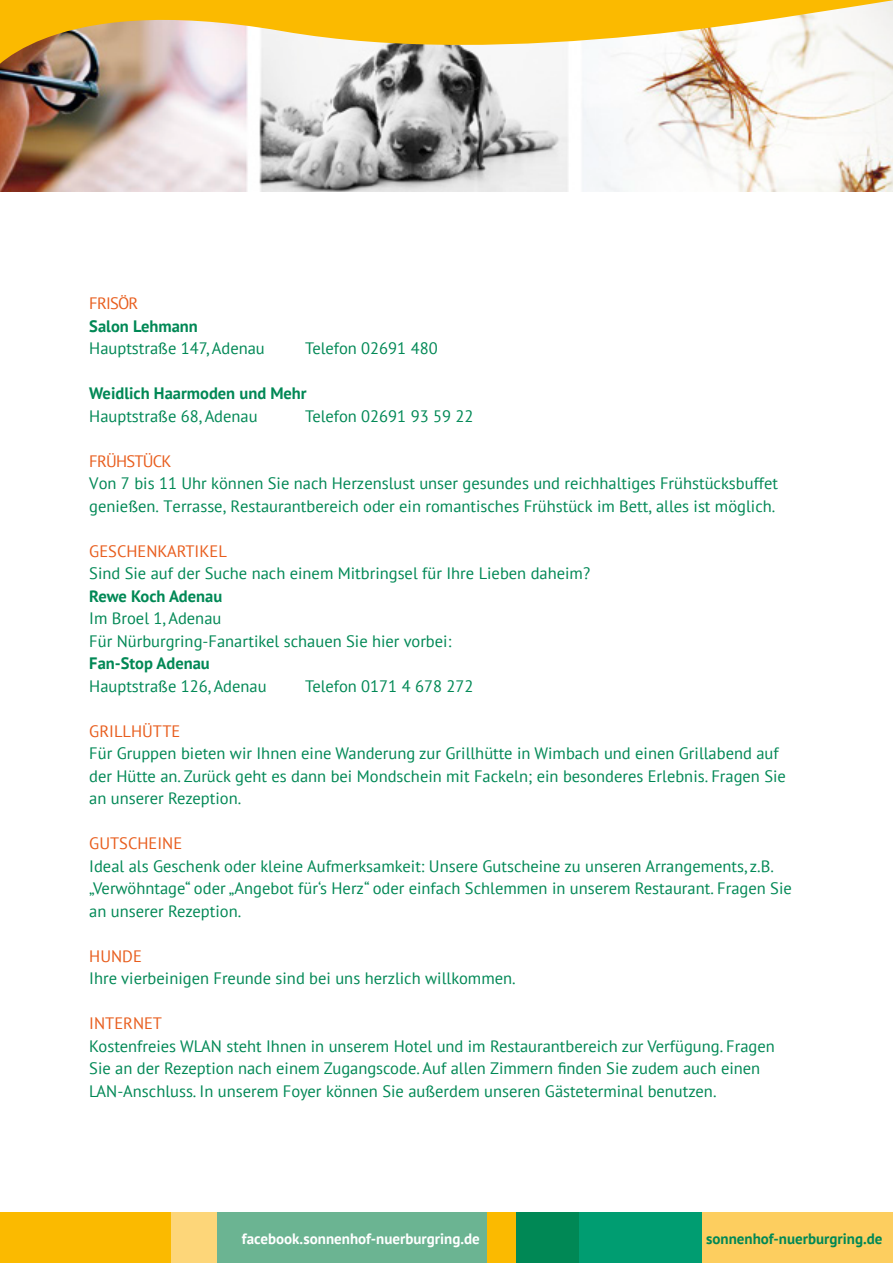
<style>
.page{position:relative;width:893px;height:1263px;background:#fff}
.page>*{position:absolute;margin:0;border:0;box-sizing:border-box;transform-origin:0 0}
.t1{font:16.5px/22.5px "PT Sans";color:#085}
.t2{font:700 16.5px "PT Sans";color:#085}
.t3{font:16.5px "PT Sans";color:#e85d1d}
.t4{font:16.5px "PT Sans";letter-spacing:-.045em;color:#e85d1d}
.t5{font:700 15px "PT Sans";color:#fff}
.t6{font:700 15px "PT Sans";color:#085}
</style>
<div class="page">
<img style="left:0;top:77px;width:893px;height:114px">
<svg style="left:0;top:0;width:893px;height:77px"></svg>
<div style="left:0;top:1212px;width:171px;height:51px;background:#fbba00"></div>
<div style="left:171px;top:1212px;width:46px;height:51px;background:#fdd679"></div>
<div style="left:217px;top:1212px;width:270px;height:51px;background:#6bb492"></div>
<div style="left:487px;top:1212px;width:29px;height:51px;background:#fbba00"></div>
<div style="left:516px;top:1212px;width:63px;height:51px;background:#085"></div>
<div style="left:579px;top:1212px;width:124px;height:51px;background:#009d71"></div>
<div style="left:702px;top:1212px;width:191px;height:51px;background:#fdce5f"></div>
<p class="t3" style="left:89px;top:293px;width:51px">FRISÖR</p>
<p class="t2" style="left:89px;top:315px;width:110px">Salon Lehmann</p>
<p class="t1" style="left:89px;top:337px;width:177px">Hauptstraße 147, Adenau</p>
<p class="t1" style="left:305px;top:337px;width:134px">Telefon 02691 480</p>
<p class="t2" style="left:89px;top:382px;width:219px">Weidlich Haarmoden und Mehr</p>
<p class="t1" style="left:89px;top:404px;width:170px">Hauptstraße 68, Adenau</p>
<p class="t1" style="left:305px;top:404px;width:170px">Telefon 02691 93 59 22</p>
<p class="t4" style="left:89px;top:450px;width:84px">FRÜHSTÜCK</p>
<p class="t1" style="left:89px;top:472px;width:690px">Von 7 bis 11 Uhr können Sie nach Herzenslust unser gesundes und reichhaltiges Frühstücksbuffet genießen. Terrasse, Restaurantbereich oder ein romantisches Frühstück im Bett, alles ist möglich.</p>
<p class="t3" style="left:89px;top:540px;width:139px">GESCHENKARTIKEL</p>
<p class="t1" style="left:89px;top:562px;width:502px">Sind Sie auf der Suche nach einem Mitbringsel für Ihre Lieben daheim?</p>
<p class="t2" style="left:89px;top:585px;width:135px">Rewe Koch Adenau</p>
<p class="t1" style="left:89px;top:607px;width:363px">Im Broel 1, Adenau<br>Für Nürburgring-Fanartikel schauen Sie hier vorbei:</p>
<p class="t2" style="left:89px;top:652px;width:122px">Fan-Stop Adenau</p>
<p class="t1" style="left:89px;top:674px;width:179px">Hauptstraße 126, Adenau</p>
<p class="t1" style="left:305px;top:674px;width:170px">Telefon 0171 4 678 272</p>
<p class="t3" style="left:89px;top:720px;width:93px">GRILLHÜTTE</p>
<p class="t1" style="left:89px;top:742px;width:698px">Für Gruppen bieten wir Ihnen eine Wanderung zur Grillhütte in Wimbach und einen Grillabend auf der Hütte an. Zurück geht es dann bei Mondschein mit Fackeln; ein besonderes Erlebnis. Fragen Sie an unserer Rezeption.</p>
<p class="t3" style="left:89px;top:833px;width:94px">GUTSCHEINE</p>
<p class="t1" style="left:89px;top:854px;width:704px">Ideal als Geschenk oder kleine Aufmerksamkeit: Unsere Gutscheine zu unseren Arrangements, z.B. „Verwöhntage“ oder „Angebot für‘s Herz“ oder einfach Schlemmen in unserem Restaurant. Fragen Sie an unserer Rezeption.</p>
<p class="t3" style="left:89px;top:945px;width:54px">HUNDE</p>
<p class="t1" style="left:89px;top:967px;width:428px">Ihre vierbeinigen Freunde sind bei uns herzlich willkommen.</p>
<p class="t3" style="left:89px;top:1013px;width:74px">INTERNET</p>
<p class="t1" style="left:89px;top:1034px;width:687px">Kostenfreies WLAN steht Ihnen in unserem Hotel und im Restaurantbereich zur Verfügung. Fragen<br>Sie an der Rezeption nach einem Zugangscode. Auf allen Zimmern finden Sie zudem auch einen<br>LAN-Anschluss. In unserem Foyer können Sie außerdem unseren Gästeterminal benutzen.</p>
<p class="t5" style="left:242px;top:1228px;width:239px">facebook.sonnenhof-nuerburgring.de</p>
<p class="t6" style="left:706px;top:1228px;width:178px">sonnenhof-nuerburgring.de</p>
</div>
